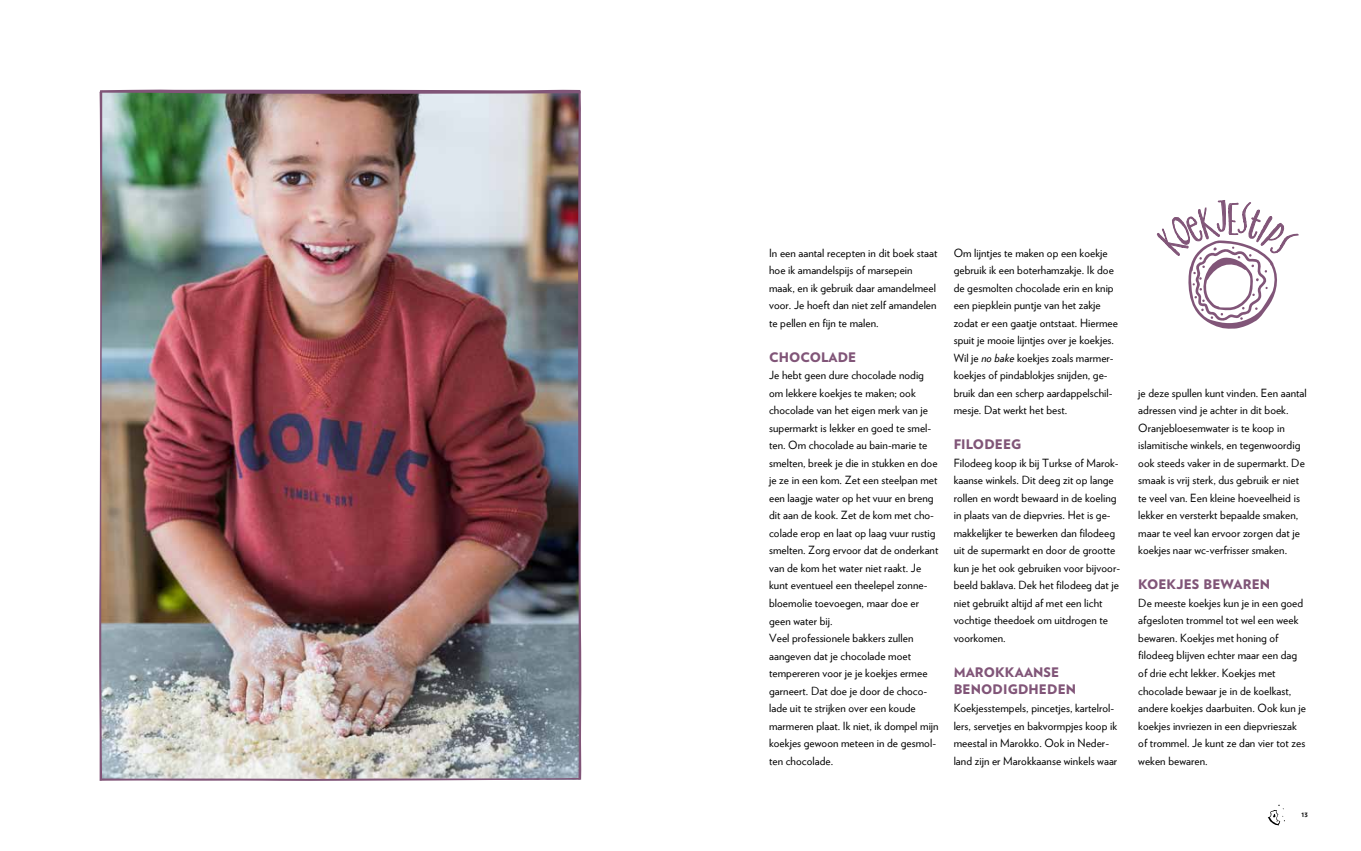
<style>
.page{position:relative;width:1361px;height:851px;background:#fff}
.page>*{position:absolute;margin:0;border:0;box-sizing:border-box;transform-origin:0 0}
.t1{font:900 13.12px/17.5px "Verlag";letter-spacing:.005em;color:#815578}
.t2{font:11.25px/17.5px "Verlag";letter-spacing:.005em;color:#000}
.t3{font:700 7.5px "Verlag";color:#000}
.s1{font-style:italic}
</style>
<div class="page">
<svg style="left:1267px;top:804px;width:18px;height:21px"></svg>
<img style="left:99px;top:89px;width:482px;height:691px">
<svg style="left:1156px;top:200px;width:142px;height:129px"></svg>
<p class="t2" style="left:769px;top:243px;width:170px">In een aantal recepten in dit boek staat hoe ik amandelspijs of marsepein maak, en ik gebruik daar amandelmeel voor. Je hoeft dan niet zelf amandelen te pellen en fijn te malen.</p>
<p class="t1" style="left:769px;top:347px;width:89px">CHOCOLADE</p>
<p class="t2" style="left:769px;top:366px;width:171px">Je hebt geen dure chocolade nodig om lekkere koekjes te maken; ook chocolade van het eigen merk van je supermarkt is lekker en goed te smel&shy;ten. Om chocolade au bain-marie te smelten, breek je die in stukken en doe je ze in een kom. Zet een steelpan met een laagje water op het vuur en breng dit aan de kook. Zet de kom met cho&shy;colade erop en laat op laag vuur rustig smelten. Zorg ervoor dat de onderkant van de kom het water niet raakt. Je kunt eventueel een theelepel zonne&shy;bloemolie toevoegen, maar doe er geen water bij.<br>Veel professionele bakkers zullen aangeven dat je chocolade moet tempereren voor je je koekjes ermee garneert. Dat doe je door de choco&shy;lade uit te strijken over een koude marmeren plaat. Ik niet, ik dompel mijn koekjes gewoon meteen in de gesmol&shy;ten chocolade.</p>
<p class="t2" style="left:953px;top:243px;width:166px">Om lijntjes te maken op een koekje gebruik ik een boterhamzakje. Ik doe de gesmolten chocolade erin en knip een piepklein puntje van het zakje zodat er een gaatje ontstaat. Hiermee spuit je mooie lijntjes over je koekjes.<br>Wil je <span class="s1">no bake</span> koekjes zoals marmer&shy;koekjes of pindablokjes snijden, ge&shy;bruik dan een scherp aardappelschil&shy;mesje. Dat werkt het best.</p>
<p class="t1" style="left:953px;top:435px;width:69px">FILODEEG</p>
<p class="t2" style="left:953px;top:453px;width:168px">Filodeeg koop ik bij Turkse of Marok&shy;kaanse winkels. Dit deeg zit op lange rollen en wordt bewaard in de koeling in plaats van de diepvries. Het is ge&shy;makkelijker te bewerken dan filodeeg uit de supermarkt en door de grootte kun je het ook gebruiken voor bijvoor&shy;beeld baklava. Dek het filodeeg dat je niet gebruikt altijd af met een licht vochtige theedoek om uitdrogen te voorkomen.</p>
<p class="t1" style="left:953px;top:662px;width:124px">MAROKKAANSE<br>BENODIGDHEDEN</p>
<p class="t2" style="left:953px;top:698px;width:165px">Koekjesstempels, pincetjes, kartelrol&shy;lers, servetjes en bakvormpjes koop ik meestal in Marokko. Ook in Neder&shy;land zijn er Marokkaanse winkels waar</p>
<p class="t2" style="left:1138px;top:383px;width:170px">je deze spullen kunt vinden. Een aantal adressen vind je achter in dit boek.<br>Oranjebloesemwater is te koop in islamitische winkels, en tegenwoordig ook steeds vaker in de supermarkt. De smaak is vrij sterk, dus gebruik er niet te veel van. Een kleine hoeveelheid is lekker en versterkt bepaalde smaken, maar te veel kan ervoor zorgen dat je koekjes naar wc-verfrisser smaken.</p>
<p class="t1" style="left:1138px;top:575px;width:133px">KOEKJES BEWAREN</p>
<p class="t2" style="left:1138px;top:593px;width:169px">De meeste koekjes kun je in een goed afgesloten trommel tot wel een week bewaren. Koekjes met honing of filodeeg blijven echter maar een dag of drie echt lekker. Koekjes met chocolade bewaar je in de koelkast, andere koekjes daarbuiten. Ook kun je koekjes invriezen in een diepvrieszak of trommel. Je kunt ze dan vier tot zes weken bewaren.</p>
<p class="t3" style="left:1301px;top:808px;width:8px">13</p>
</div>
